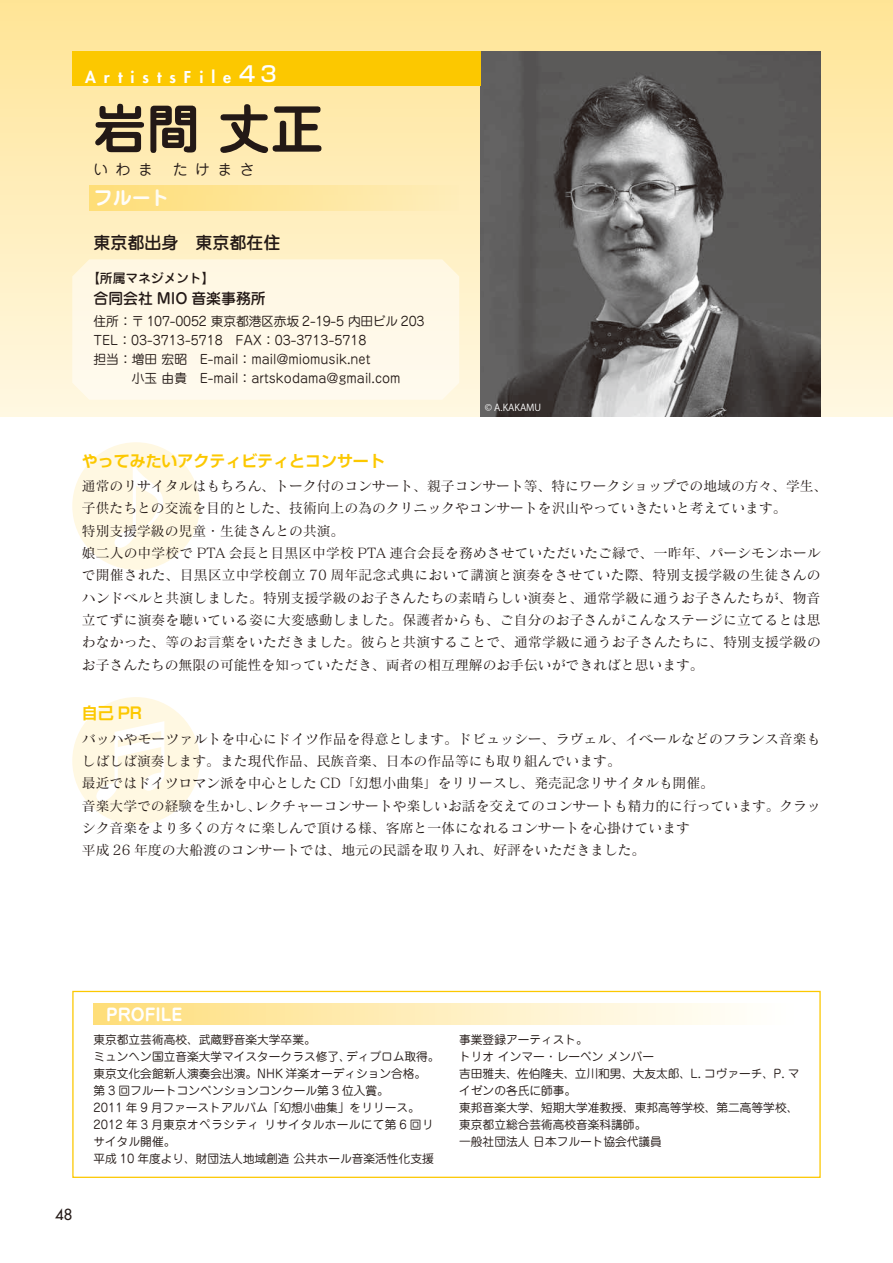
<style>
.page{position:relative;width:893px;height:1263px;background:#fff}
.page>*{position:absolute;margin:0;border:0;box-sizing:border-box;transform-origin:0 0}
.t1{font:700 53.1px "Jun 501 Pro";color:#231916}
.t2{font:700 19.2px "Jun 501 Pro";color:#fff}
.t3{font:500 16.95px "Jun 34 Pro";color:#231916}
.t4{font:700 16.95px "Jun 501 Pro";color:#fff}
.t5{font:700 15.9px "Shin Go Pr 6 De";color:#fcc800}
.t6{font:800 15.9px "Futura Std";letter-spacing:.5em;color:#fff}
.t7{font:500 14.85px "Jun 34 Pro";color:#231916}
.t8{font:14.85px "Jun 201 Pro";letter-spacing:.5em;color:#231916}
.t9{font:500 14.85px "Futura Std";color:#231916}
.t10{font:13.8px/22.4px "Matisse Pro M";color:#231916}
.t11{font:12.75px/19.2px "Jun 201 Pro";color:#231916}
.t12{font:500 12.75px "Jun 34 Pro";color:#231916}
.t13{font:11.7px/17px "Jun 201 Pro";color:#231916}
.t14{font:9.6px "Koz Go Pro";color:#fff}
.s1{font-family:"Shin Go Pr 6";font-weight:500;font-size:21.3px}
</style>
<div class="page">
<div style="left:0;top:0;width:893px;height:417px;background:linear-gradient(to bottom,#ffe496,#fff8e3)"></div>
<div style="left:72px;top:442px;width:128px;height:128px;background:#fff8e2;border-radius:50%"></div>
<svg style="left:115px;top:464px;width:48px;height:84px"></svg>
<div style="left:72px;top:697px;width:128px;height:128px;background:#fff8e2;border-radius:50%"></div>
<svg style="left:96px;top:721px;width:68px;height:80px"></svg>
<div style="left:72px;top:991px;width:749px;height:187px;border:1px solid #fcc800"></div>
<img style="left:480px;top:51px;width:341px;height:366px">
<div style="left:72px;top:259px;width:387px;height:141px;background:#fff9e8"></div>
<div style="left:94px;top:1003px;width:705px;height:22px;background:linear-gradient(to right,#fede7c,#fff)"></div>
<div style="left:89px;top:185px;width:370px;height:25px;background:linear-gradient(to right,#fede77,#feedba)"></div>
<div style="left:72px;top:51px;width:408px;height:34px;background:#fcc800"></div>
<p class="t6" style="left:85px;top:67px;width:193px">ArtistsFile<span class="s1">43</span></p>
<h1 class="t1" style="left:94px;top:87px;width:232px">岩間 丈正</h1>
<p class="t8" style="left:94px;top:157px;width:61px">いわま</p>
<p class="t8" style="left:173px;top:157px;width:83px">たけまさ</p>
<h2 class="t2" style="left:94px;top:182px;width:78px">フルート</h2>
<p class="t3" style="left:94px;top:229px;width:189px">東京都出身　東京都在住</p>
<p class="t12" style="left:87px;top:268px;width:129px">【所属マネジメント】</p>
<p class="t7" style="left:94px;top:287px;width:174px">合同会社 MIO 音楽事務所</p>
<p class="t11" style="left:94px;top:310px;width:333px">住所：〒 107-0052 東京都港区赤坂 2-19-5 内田ビル 203<br>TEL：03-3713-5718　FAX：03-3713-5718<br>担当：増田 宏昭　E-mail：mail@miomusik.net<br>　　　小玉 由貴　E-mail：artskodama@gmail.com</p>
<p class="t14" style="left:485px;top:402px;width:58px">© A.KAKAMU</p>
<p class="t5" style="left:82px;top:447px;width:304px">やってみたいアクティビティとコンサート</p>
<p class="t10" style="left:82px;top:474px;width:747px">通常のリサイタルはもちろん、トーク付のコンサート、親子コンサート等、特にワークショップでの地域の方々、学生、子供たちとの交流を目的とした、技術向上の為のクリニックやコンサートを沢山やっていきたいと考えています。<br>特別支援学級の児童・生徒さんとの共演。<br>娘二人の中学校で PTA 会長と目黒区中学校 PTA 連合会長を務めさせていただいたご縁で、一昨年、パーシモンホールで開催された、目黒区立中学校創立 70 周年記念式典において講演と演奏をさせていた際、特別支援学級の生徒さんのハンドベルと共演しました。特別支援学級のお子さんたちの素晴らしい演奏と、通常学級に通うお子さんたちが、物音立てずに演奏を聴いている姿に大変感動しました。保護者からも、ご自分のお子さんがこんなステージに立てるとは思わなかった、等のお言葉をいただきました。彼らと共演することで、通常学級に通うお子さんたちに、特別支援学級のお子さんたちの無限の可能性を知っていただき、両者の相互理解のお手伝いができればと思います。</p>
<p class="t5" style="left:82px;top:700px;width:62px">自己 PR</p>
<p class="t10" style="left:82px;top:727px;width:740px">バッハやモーツァルトを中心にドイツ作品を得意とします。ドビュッシー、ラヴェル、イベールなどのフランス音楽もしばしば演奏します。また現代作品、民族音楽、日本の作品等にも取り組んでいます。<br>最近ではドイツロマン派を中心とした CD「幻想小曲集」をリリースし、発売記念リサイタルも開催。<br>音楽大学での経験を生かし、レクチャーコンサートや楽しいお話を交えてのコンサートも精力的に行っています。クラッシク音楽をより多くの方々に楽しんで頂ける様、客席と一体になれるコンサートを心掛けています<br>平成 26 年度の大船渡のコンサートでは、地元の民謡を取り入れ、好評をいただきました。</p>
<p class="t9" style="left:55px;top:1205px;width:19px">48</p>
<p class="t4" style="left:106px;top:1001px;width:77px">PROFILE</p>
<p class="t13" style="left:94px;top:1029px;width:348px">東京都立芸術高校、武蔵野音楽大学卒業。<br>ミュンヘン国立音楽大学マイスタークラス修了、ディプロム取得。東京文化会館新人演奏会出演。NHK 洋楽オーディション合格。第 3 回フルートコンベンションコンクール第 3 位入賞。<br>2011 年 9 月ファーストアルバム「幻想小曲集」をリリース。<br>2012 年 3 月東京オペラシティ リサイタルホールにて第 6 回リサイタル開催。<br>平成 10 年度より、財団法人地域創造 公共ホール音楽活性化支援</p>
<p class="t13" style="left:459px;top:1029px;width:342px">事業登録アーティスト。<br>トリオ インマー・レーベン メンバー<br>吉田雅夫、佐伯隆夫、立川和男、大友太郎、L. コヴァーチ、P. マイゼンの各氏に師事。<br>東邦音楽大学、短期大学准教授、東邦高等学校、第二高等学校、東京都立総合芸術高校音楽科講師。<br>一般社団法人 日本フルート協会代議員</p>
</div>
